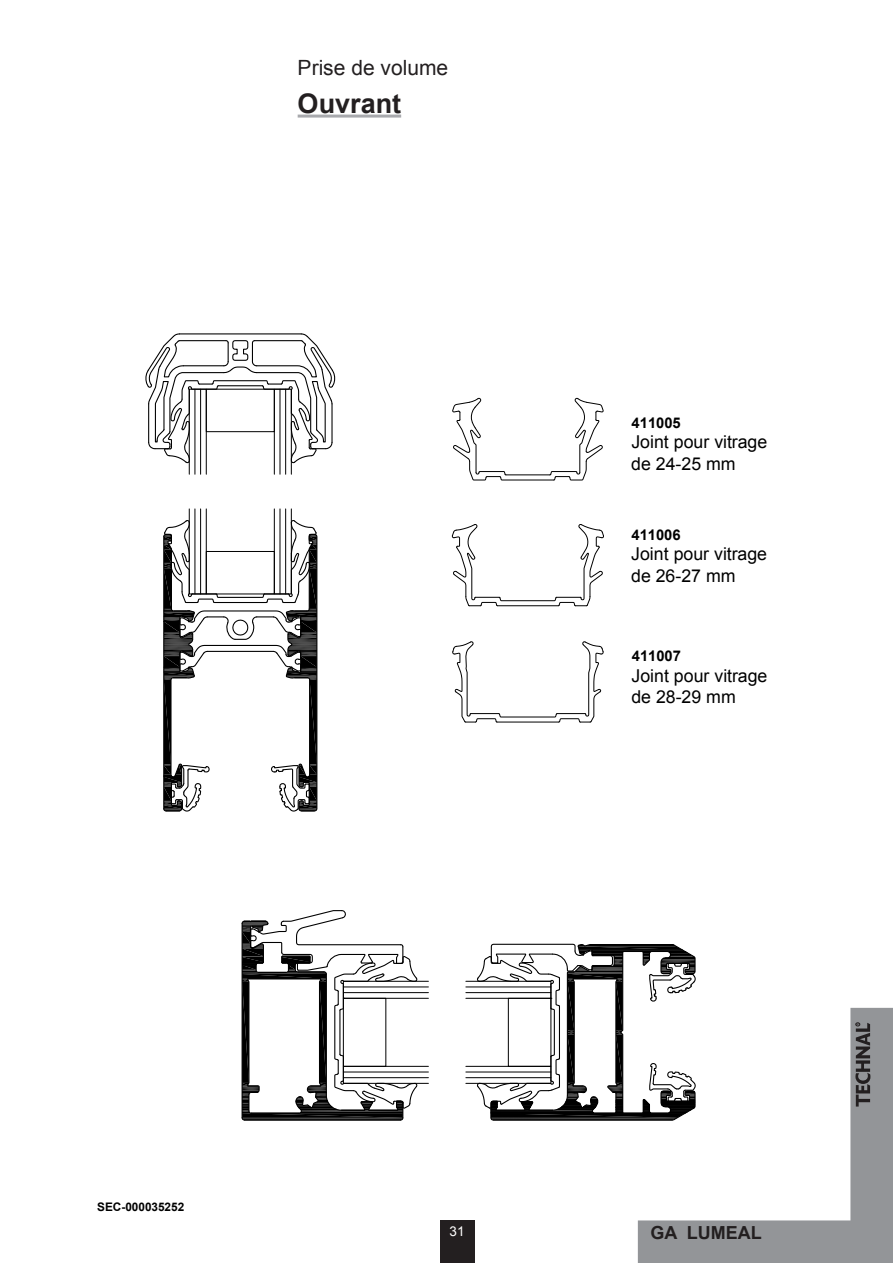
<style>
.page{position:relative;width:893px;height:1263px;background:#fff}
.page>*{position:absolute;margin:0;border:0;box-sizing:border-box;transform-origin:0 0}
.ApplicationTitle{font:700 27px "Arial";color:#231f20}
.ChapterTitle{font:21px "Arial";color:#231f20}
.t1{font:700 18px "Arial";color:#231f20}
.t2{font:17.7px/21.3px "Arial";color:#000}
.t3{font:700 14.7px "Arial";color:#000}
.t4{font:13.5px "Arial";color:#fff}
.t5{font:700 11.85px "Arial";color:#000}
</style>
<div class="page">
<svg style="left:638px;top:1008px;width:255px;height:255px"></svg>
<svg style="left:855px;top:1022px;width:15px;height:84px"></svg>
<div style="left:440px;top:1220px;width:34px;height:43px;background:#231f20"></div>
<div style="left:274px;top:389px;width:18px;height:85px;border:1px solid #000"></div>
<hr style="left:285px;top:389px;width:1px;height:85px;background:#000">
<hr style="left:280px;top:389px;width:1px;height:85px;background:#000">
<div style="left:189px;top:389px;width:17px;height:85px;border:1px solid #000"></div>
<hr style="left:200px;top:389px;width:1px;height:85px;background:#000">
<hr style="left:195px;top:389px;width:1px;height:85px;background:#000">
<div style="left:274px;top:509px;width:18px;height:85px;border:1px solid #000"></div>
<hr style="left:285px;top:509px;width:1px;height:85px;background:#000">
<hr style="left:280px;top:509px;width:1px;height:85px;background:#000">
<div style="left:189px;top:509px;width:17px;height:85px;border:1px solid #000"></div>
<hr style="left:200px;top:509px;width:1px;height:85px;background:#000">
<hr style="left:195px;top:509px;width:1px;height:85px;background:#000">
<svg style="left:163px;top:519px;width:155px;height:293px"></svg>
<svg style="left:146px;top:333px;width:189px;height:131px"></svg>
<svg style="left:452px;top:398px;width:152px;height:83px"></svg>
<svg style="left:451px;top:524px;width:153px;height:83px"></svg>
<svg style="left:452px;top:641px;width:152px;height:82px"></svg>
<hr style="left:343px;top:987px;width:85px;height:1px;background:#000">
<hr style="left:343px;top:992px;width:85px;height:1px;background:#000">
<hr style="left:343px;top:1072px;width:85px;height:1px;background:#000">
<hr style="left:343px;top:1077px;width:85px;height:1px;background:#000">
<div style="left:466px;top:981px;width:85px;height:17px;border:1px solid #000"></div>
<hr style="left:466px;top:987px;width:85px;height:1px;background:#000">
<hr style="left:466px;top:992px;width:85px;height:1px;background:#000">
<div style="left:466px;top:1066px;width:85px;height:17px;border:1px solid #000"></div>
<hr style="left:466px;top:1072px;width:85px;height:1px;background:#000">
<hr style="left:466px;top:1077px;width:85px;height:1px;background:#000">
<svg style="left:241px;top:910px;width:177px;height:211px"></svg>
<svg style="left:476px;top:943px;width:220px;height:178px"></svg>
<hr style="left:298px;top:115px;width:103px;height:3px;background:#a8a9ad">
<p class="ChapterTitle" style="left:298px;top:54px;width:152px">Prise de volume</p>
<p class="ApplicationTitle" style="left:298px;top:86px;width:105px">Ouvrant</p>
<p class="t3" style="left:632px;top:413px;width:51px">411005</p>
<p class="t2" style="left:631px;top:432px;width:138px">Joint pour vitrage de 24-25 mm</p>
<p class="t3" style="left:631px;top:525px;width:51px">411006</p>
<p class="t2" style="left:631px;top:544px;width:137px">Joint pour vitrage de 26-27 mm</p>
<p class="t3" style="left:632px;top:646px;width:51px">411007</p>
<p class="t2" style="left:631px;top:665px;width:137px">Joint pour vitrage de 28-29 mm</p>
<p class="t5" style="left:97px;top:1199px;width:89px">SEC-000035252</p>
<p class="t4" style="left:450px;top:1223px;width:17px">31</p>
<p class="t1" style="left:651px;top:1221px;width:113px">GA LUMEAL</p>
</div>
